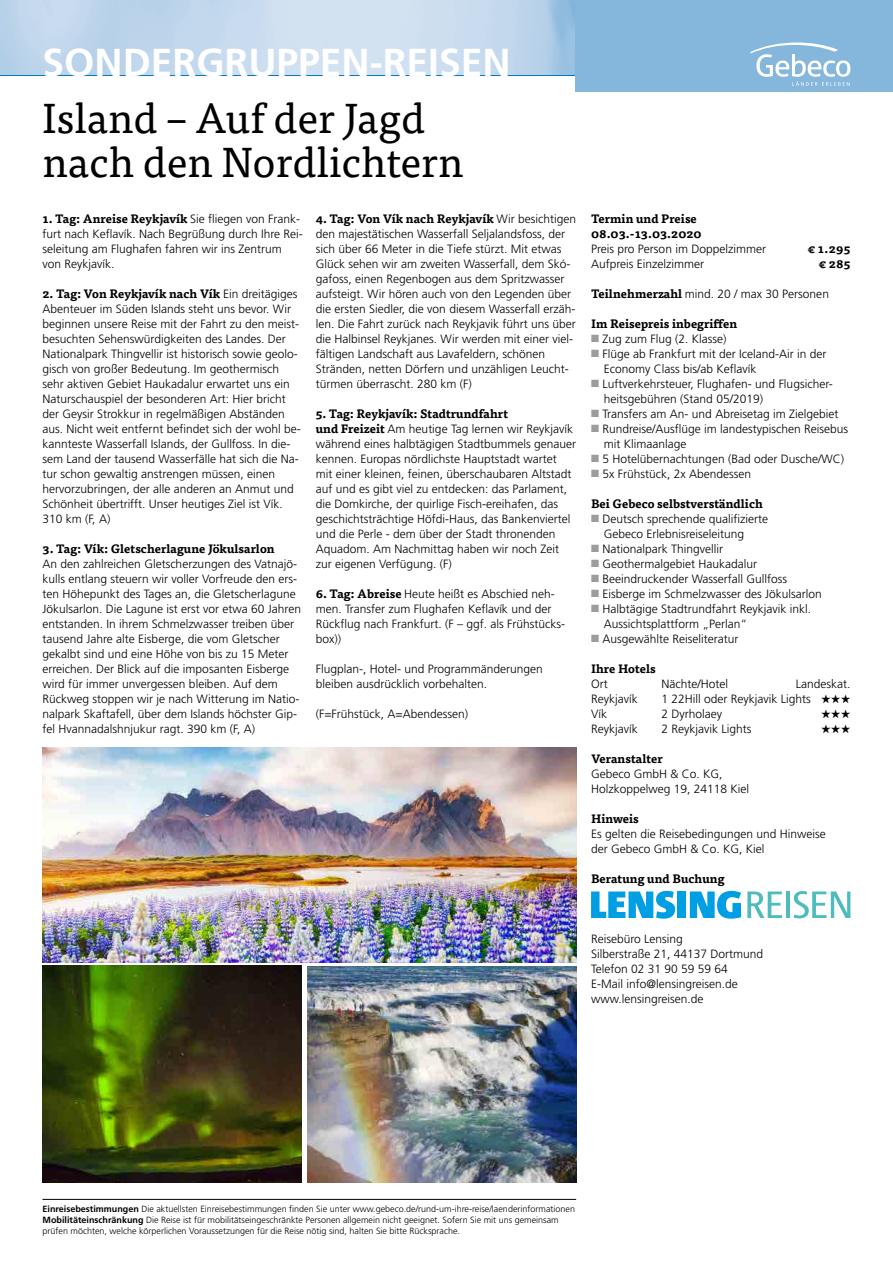
<style>
.page{position:relative;width:893px;height:1263px;background:#fff}
.page>*{position:absolute;margin:0;border:0;box-sizing:border-box;transform-origin:0 0}
.t1{font:42px/43.5px "Tisa OT";color:#000}
.t2{font:700 39px "Frutiger LT Pro";color:#fff}
.t3{font:300 12px/15px "Frutiger LT Pro";color:#000}
.t4{font:700 12px/15px "Tisa OT";color:#000}
.t5{font:12px "Zapf Dingbats ITC";color:#000}
.t6{font:300 9px/10.8px "Frutiger LT Pro";color:#000}
.s1{font-family:"Frutiger LT Pro";font-weight:300}
.s2{font-family:"Tisa OT";font-weight:700}
.s3{color:#9c9c9d}
.s4{font-weight:700}
</style>
<div class="page">
<svg style="left:0;top:0;width:575px;height:76px;background:#c1d7ec"></svg>
<div style="left:575px;top:0;width:318px;height:92px;background:#85b7dc"></div>
<svg style="left:750px;top:43px;width:100px;height:43px"></svg>
<img style="left:307px;top:967px;width:269px;height:216px">
<img style="left:43px;top:966px;width:259px;height:217px">
<img style="left:43px;top:748px;width:533px;height:214px">
<svg style="left:591px;top:891px;width:84px;height:28px"></svg>
<div style="left:678px;top:891px;width:8px;height:27px;background:#009ee3"></div>
<svg style="left:690px;top:891px;width:51px;height:28px"></svg>
<svg style="left:747px;top:891px;width:35px;height:27px"></svg>
<hr style="left:786px;top:891px;width:4px;height:27px;background:#4ebcbd">
<svg style="left:794px;top:891px;width:56px;height:27px"></svg>
<hr style="left:43px;top:1199px;width:533px;height:1px;background:#000">
<h2 class="t2" style="left:43px;top:39px;width:470px">SONDERGRUPPEN-REISEN</h2>
<h1 class="t1" style="left:43px;top:97px;width:422px">Island – Auf der Jagd nach den Nordlichtern</h1>
<p class="t4" style="left:43px;top:211px;width:259px">1. Tag: Anreise Reykjavík <span class="s1">Sie fliegen von Frank-</span></p>
<p class="t3" style="left:43px;top:226px;width:262px">furt nach Keflavík. Nach Begrüßung durch Ihre Rei&shy;seleitung am Flughafen fahren wir ins Zentrum von Reykjavík.</p>
<p class="t4" style="left:43px;top:286px;width:256px">2. Tag: Von Reykjavík nach Vík <span class="s1">Ein dreitägiges</span></p>
<p class="t3" style="left:43px;top:301px;width:260px">Abenteuer im Süden Islands steht uns bevor. Wir beginnen unsere Reise mit der Fahrt zu den meist&shy;besuchten Sehenswürdigkeiten des Landes. Der Nationalpark Thingvellir ist historisch sowie geolo&shy;gisch von großer Bedeutung. Im geothermisch sehr aktiven Gebiet Haukadalur erwartet uns ein Naturschauspiel der besonderen Art: Hier bricht der Geysir Strokkur in regelmäßigen Abständen aus. Nicht weit entfernt befindet sich der wohl be&shy;kannteste Wasserfall Islands, der Gullfoss. In die&shy;sem Land der tausend Wasserfälle hat sich die Na&shy;tur schon gewaltig anstrengen müssen, einen hervorzubringen, der alle anderen an Anmut und Schönheit übertrifft. Unser heutiges Ziel ist Vík.<br>310 km (F, A)</p>
<p class="t4" style="left:43px;top:541px;width:234px">3. Tag: Vík: Gletscherlagune Jökulsarlon</p>
<p class="t3" style="left:43px;top:556px;width:260px">An den zahlreichen Gletscherzungen des Vatnajö&shy;kulls entlang steuern wir voller Vorfreude den ers&shy;ten Höhepunkt des Tages an, die Gletscherlagune Jökulsarlon. Die Lagune ist erst vor etwa 60 Jahren entstanden. In ihrem Schmelzwasser treiben über tausend Jahre alte Eisberge, die vom Gletscher gekalbt sind und eine Höhe von bis zu 15 Meter erreichen. Der Blick auf die imposanten Eisberge wird für immer unvergessen bleiben. Auf dem Rückweg stoppen wir je nach Witterung im Natio&shy;nalpark Skaftafell, über dem Islands höchster Gip&shy;fel Hvannadalshnjukur ragt. 390 km (F, A)</p>
<p class="t4" style="left:316px;top:211px;width:262px">4. Tag: Von Vík nach Reykjavík <span class="s1">Wir besichtigen</span></p>
<p class="t3" style="left:316px;top:226px;width:262px">den majestätischen Wasserfall Seljalandsfoss, der sich über 66 Meter in die Tiefe stürzt. Mit etwas Glück sehen wir am zweiten Wasserfall, dem Skó&shy;gafoss, einen Regenbogen aus dem Spritzwasser aufsteigt. Wir hören auch von den Legenden über die ersten Siedler, die von diesem Wasserfall erzäh&shy;len. Die Fahrt zurück nach Reykjavik führt uns über die Halbinsel Reykjanes. Wir werden mit einer viel&shy;fältigen Landschaft aus Lavafeldern, schönen Stränden, netten Dörfern und unzähligen Leucht&shy;türmen überrascht. 280 km (F)</p>
<p class="t4" style="left:316px;top:406px;width:194px">5. Tag: Reykjavík: Stadtrundfahrt</p>
<p class="t3" style="left:316px;top:421px;width:262px"><span class="s2">und Freizeit</span> Am heutige Tag lernen wir Reykjavík während eines halbtägigen Stadtbummels genauer kennen. Europas nördlichste Hauptstadt wartet mit einer kleinen, feinen, überschaubaren Altstadt auf und es gibt viel zu entdecken: das Parlament, die Domkirche, der quirlige Fisch-ereihafen, das geschichtsträchtige Höfdi-Haus, das Bankenviertel und die Perle - dem über der Stadt thronenden Aquadom. Am Nachmittag haben wir noch Zeit zur eigenen Verfügung. (F)</p>
<p class="t3" style="left:316px;top:586px;width:251px"><span class="s2">6. Tag: Abreise</span> Heute heißt es Abschied neh&shy;men. Transfer zum Flughafen Keflavík und der Rückflug nach Frankfurt. (F – ggf. als Frühstücks&shy;box))</p>
<p class="t3" style="left:316px;top:661px;width:229px">Flugplan-, Hotel- und Programmänderungen bleiben ausdrücklich vorbehalten.</p>
<p class="t3" style="left:316px;top:706px;width:154px">(F=Frühstück, A=Abendessen)</p>
<p class="t4" style="left:591px;top:211px;width:112px">Termin und Preise<br>08.03.-13.03.2020</p>
<p class="t3" style="left:591px;top:241px;width:176px">Preis pro Person im Doppelzimmer</p>
<p class="t4" style="left:808px;top:241px;width:44px">€ 1.295</p>
<p class="t3" style="left:591px;top:256px;width:115px">Aufpreis Einzelzimmer</p>
<p class="t4" style="left:819px;top:256px;width:33px">€ 285</p>
<p class="t3" style="left:591px;top:286px;width:239px"><span class="s2">Teilnehmerzahl</span> mind. 20 / max 30 Personen</p>
<p class="t4" style="left:591px;top:316px;width:148px">Im Reisepreis inbegriffen</p>
<p class="t3" style="left:591px;top:331px;width:137px"><span class="s3">■</span> Zug zum Flug (2. Klasse)</p>
<p class="t3" style="left:604px;top:346px;width:224px;text-indent:-13px"><span class="s3">■</span> Flüge ab Frankfurt mit der Iceland-Air in der<br>Economy Class bis/ab Keflavík</p>
<p class="t3" style="left:604px;top:376px;width:230px;text-indent:-13px"><span class="s3">■</span> Luftverkehrsteuer, Flughafen- und Flugsicher&shy;heitsgebühren (Stand 05/2019)</p>
<p class="t3" style="left:591px;top:406px;width:249px"><span class="s3">■</span> Transfers am An- und Abreisetag im Zielgebiet</p>
<p class="t3" style="left:604px;top:421px;width:246px;text-indent:-13px"><span class="s3">■</span> Rundreise/Ausflüge im landestypischen Reisebus mit Klimaanlage</p>
<p class="t3" style="left:591px;top:451px;width:254px"><span class="s3">■</span> 5 Hotelübernachtungen (Bad oder Dusche/WC)</p>
<p class="t3" style="left:591px;top:466px;width:162px"><span class="s3">■</span> 5x Frühstück, 2x Abendessen</p>
<p class="t4" style="left:591px;top:496px;width:173px">Bei Gebeco selbstverständlich</p>
<p class="t3" style="left:604px;top:511px;width:166px;text-indent:-13px"><span class="s3">■</span> Deutsch sprechende qualifizierte<br>Gebeco Erlebnisreiseleitung</p>
<p class="t3" style="left:591px;top:541px;width:134px"><span class="s3">■</span> Nationalpark Thingvellir</p>
<p class="t3" style="left:591px;top:556px;width:168px"><span class="s3">■</span> Geothermalgebiet Haukadalur</p>
<p class="t3" style="left:591px;top:571px;width:198px"><span class="s3">■</span> Beeindruckender Wasserfall Gullfoss</p>
<p class="t3" style="left:591px;top:586px;width:232px"><span class="s3">■</span> Eisberge im Schmelzwasser des Jökulsarlon</p>
<p class="t3" style="left:604px;top:601px;width:209px;text-indent:-13px"><span class="s3">■</span> Halbtägige Stadtrundfahrt Reykjavik inkl.<br>Aussichtsplattform „Perlan“</p>
<p class="t3" style="left:591px;top:631px;width:149px"><span class="s3">■</span> Ausgewählte Reiseliteratur</p>
<p class="t4" style="left:591px;top:661px;width:66px">Ihre Hotels</p>
<p class="t3" style="left:591px;top:676px;width:18px">Ort</p>
<p class="t3" style="left:662px;top:676px;width:68px">Nächte/Hotel</p>
<p class="t3" style="left:796px;top:676px;width:56px">Landeskat.</p>
<p class="t3" style="left:591px;top:691px;width:48px">Reykjavík</p>
<p class="t3" style="left:662px;top:691px;width:190px">1 22Hill oder Reykjavik Lights ★★★</p>
<p class="t3" style="left:591px;top:706px;width:18px">Vík</p>
<p class="t3" style="left:662px;top:706px;width:62px">2 Dyrholaey</p>
<p class="t5" style="left:821px;top:708px;width:31px">★★★</p>
<p class="t3" style="left:591px;top:721px;width:48px">Reykjavík</p>
<p class="t3" style="left:662px;top:721px;width:91px">2 Reykjavik Lights</p>
<p class="t5" style="left:821px;top:723px;width:31px">★★★</p>
<p class="t4" style="left:591px;top:751px;width:73px">Veranstalter</p>
<p class="t3" style="left:591px;top:766px;width:160px">Gebeco GmbH &amp; Co. KG,<br>Holzkoppelweg 19, 24118 Kiel</p>
<p class="t4" style="left:591px;top:811px;width:49px">Hinweis</p>
<p class="t3" style="left:591px;top:826px;width:236px">Es gelten die Reisebedingungen und Hinweise der Gebeco GmbH &amp; Co. KG, Kiel</p>
<p class="t4" style="left:591px;top:871px;width:135px">Beratung und Buchung</p>
<p class="t3" style="left:591px;top:931px;width:174px">Reisebüro Lensing<br>Silberstraße 21, 44137 Dortmund<br>Telefon 02 31 90 59 59 64<br>E-Mail info@lensingreisen.de www.lensingreisen.de</p>
<p class="t6" style="left:43px;top:1204px;width:534px"><span class="s4">Einreisebestimmungen</span> Die aktuellsten Einreisebestimmungen finden Sie unter www.gebeco.de/rund-um-ihre-reise/laenderinformationen<br><span class="s4">Mobilitäteinschränkung</span> Die Reise ist für mobilitätseingeschränkte Personen allgemein nicht geeignet. Sofern Sie mit uns gemeinsam prüfen möchten, welche körperlichen Voraussetzungen für die Reise nötig sind, halten Sie bitte Rücksprache.</p>
</div>
